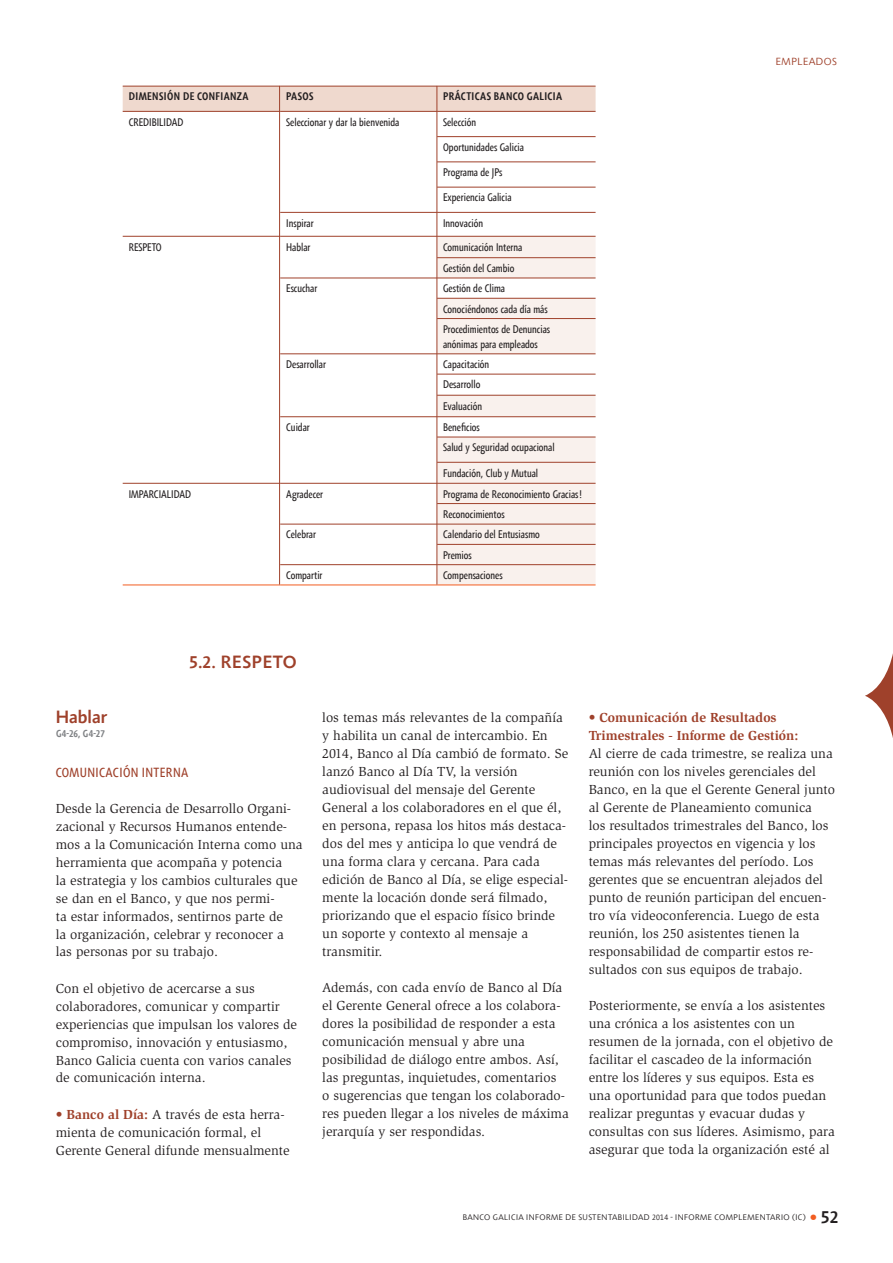
<style>
.page{position:relative;width:893px;height:1263px;background:#fff}
.page>*{position:absolute;margin:0;border:0;box-sizing:border-box;transform-origin:0 0}
.t1{font:500 18px "Agilita Com";color:#9f412b}
.t2{font:13.5px/18px "Slimbach";color:#231f20}
.t3{font:700 13.5px/18px "Slimbach";color:#9f412b}
.t4{font:condensed 13.5px "Agilita Com";color:#9f412b;scale:1.06 1}
.t5{font:condensed 11.25px/20.2px "Agilita Com";color:#231f20}
.t6{font:700 condensed 11.25px "Agilita Com";letter-spacing:.035em;color:#231f20}
.t7{font:700 condensed 10.5px "Agilita Com";letter-spacing:.015em;color:#808285}
.t8{font:300 10.5px "Agilita Com";letter-spacing:.025em;color:#9f412b}
.t9{font:300 8.25px "Agilita Com";letter-spacing:.035em;color:#231f20}
.s1{font-weight:700;color:#9f412b}
.s2{font-size:12px;color:#f25d21}
.s3{font-weight:500;font-size:18px}
</style>
<div class="page">
<svg style="left:865px;top:653px;width:28px;height:85px"></svg>
<div style="left:123px;top:87px;width:473px;height:24px;background:#efd9ce"></div>
<svg style="left:123px;top:213px;width:473px;height:23px"></svg>
<svg style="left:437px;top:237px;width:159px;height:348px;fill:#f9f1ed"></svg>
<hr style="left:123px;top:86px;width:157px;height:1px;background:#9f412b">
<hr style="left:280px;top:86px;width:157px;height:1px;background:#9f412b">
<hr style="left:437px;top:86px;width:159px;height:1px;background:#9f412b">
<hr style="left:123px;top:111px;width:157px;height:1px;background:#9f412b">
<hr style="left:280px;top:111px;width:157px;height:1px;background:#9f412b">
<hr style="left:123px;top:236px;width:157px;height:1px;background:#9f412b">
<hr style="left:280px;top:236px;width:157px;height:1px;background:#9f412b">
<hr style="left:437px;top:236px;width:159px;height:1px;background:#9f412b">
<hr style="left:123px;top:585px;width:157px;height:1px;background:#f25d21">
<hr style="left:280px;top:585px;width:157px;height:1px;background:#f25d21">
<hr style="left:437px;top:585px;width:159px;height:1px;background:#f25d21">
<hr style="left:280px;top:212px;width:157px;height:1px;background:#9f412b">
<hr style="left:437px;top:212px;width:159px;height:1px;background:#9f412b">
<hr style="left:437px;top:111px;width:159px;height:1px;background:#9f412b">
<hr style="left:280px;top:278px;width:157px;height:1px;background:#9f412b">
<hr style="left:437px;top:278px;width:159px;height:1px;background:#9f412b">
<hr style="left:280px;top:354px;width:157px;height:1px;background:#9f412b">
<hr style="left:437px;top:354px;width:159px;height:1px;background:#9f412b">
<hr style="left:437px;top:318px;width:159px;height:1px;background:#9f412b">
<hr style="left:437px;top:298px;width:159px;height:1px;background:#9f412b">
<hr style="left:437px;top:257px;width:159px;height:1px;background:#9f412b">
<hr style="left:437px;top:187px;width:159px;height:1px;background:#9f412b">
<hr style="left:437px;top:162px;width:159px;height:1px;background:#9f412b">
<hr style="left:437px;top:136px;width:159px;height:1px;background:#9f412b">
<hr style="left:280px;top:416px;width:157px;height:1px;background:#9f412b">
<hr style="left:437px;top:395px;width:159px;height:1px;background:#9f412b">
<hr style="left:437px;top:374px;width:159px;height:1px;background:#9f412b">
<hr style="left:437px;top:416px;width:159px;height:1px;background:#9f412b">
<hr style="left:437px;top:437px;width:159px;height:1px;background:#9f412b">
<hr style="left:437px;top:462px;width:159px;height:1px;background:#9f412b">
<hr style="left:437px;top:503px;width:159px;height:1px;background:#9f412b">
<hr style="left:123px;top:483px;width:157px;height:1px;background:#9f412b">
<hr style="left:280px;top:483px;width:157px;height:1px;background:#9f412b">
<hr style="left:437px;top:483px;width:159px;height:1px;background:#9f412b">
<hr style="left:280px;top:524px;width:157px;height:1px;background:#9f412b">
<hr style="left:437px;top:524px;width:159px;height:1px;background:#9f412b">
<hr style="left:437px;top:544px;width:159px;height:1px;background:#9f412b">
<hr style="left:280px;top:564px;width:157px;height:1px;background:#9f412b">
<hr style="left:437px;top:564px;width:159px;height:1px;background:#9f412b">
<hr style="left:279px;top:86px;width:1px;height:498px;background:#9f412b">
<hr style="left:437px;top:86px;width:1px;height:498px;background:#9f412b">
<p class="t6" style="left:129px;top:88px;width:18px">DIMENS</p>
<p class="t6" style="left:164px;top:88px;width:67px">IÓN DE CONFIANZA</p>
<p class="t6" style="left:286px;top:88px;width:7px">PASOS</p>
<p class="t6" style="left:443px;top:88px;width:7px">PRÁC</p>
<p class="t6" style="left:466px;top:88px;width:35px">TICAS BANCO</p>
<p class="t6" style="left:527px;top:88px;width:37px">GALICIA</p>
<p class="t5" style="left:129px;top:112px;width:56px">CREDIBILIDAD</p>
<p class="t5" style="left:286px;top:112px;width:115px">Seleccionar y dar la bienvenida</p>
<p class="t5" style="left:443px;top:112px;width:35px">Selección</p>
<p class="t5" style="left:443px;top:137px;width:82px">Oportunidades Galicia</p>
<p class="t5" style="left:443px;top:162px;width:61px">Programa de JPs</p>
<p class="t5" style="left:443px;top:187px;width:70px">Experiencia Galicia</p>
<p class="t5" style="left:286px;top:213px;width:29px">Inspirar</p>
<p class="t5" style="left:443px;top:213px;width:42px">Innovación</p>
<p class="t5" style="left:129px;top:237px;width:35px">RESPETO</p>
<p class="t5" style="left:286px;top:237px;width:26px">Hablar</p>
<p class="t5" style="left:443px;top:236px;width:81px;line-height:21.5px">Comunicación Interna<br>Gestión del Cambio</p>
<p class="t5" style="left:286px;top:278px;width:33px">Escuchar</p>
<p class="t5" style="left:443px;top:278px;width:109px">Gestión de Clima<br>Conociéndonos cada día más<br>Procedimientos de Denuncias</p>
<p class="t5" style="left:443px;top:334px;width:96px">anónimas para empleados</p>
<p class="t5" style="left:286px;top:354px;width:41px">Desarrollar</p>
<p class="t5" style="left:443px;top:354px;width:48px;line-height:20.7px">Capacitación<br>Desarrollo<br>Evaluación</p>
<p class="t5" style="left:286px;top:417px;width:25px">Cuidar</p>
<p class="t5" style="left:443px;top:417px;width:113px">Beneficios<br>Salud y Seguridad ocupacional</p>
<p class="t5" style="left:443px;top:462px;width:97px">Fundación, Club y Mutual</p>
<p class="t5" style="left:129px;top:483px;width:64px">IMPARCIALIDAD</p>
<p class="t5" style="left:286px;top:483px;width:39px">Agradecer</p>
<p class="t5" style="left:443px;top:483px;width:140px">Programa de Reconocimiento Gracias!<br>Reconocimientos</p>
<p class="t5" style="left:286px;top:524px;width:31px">Celebrar</p>
<p class="t5" style="left:443px;top:524px;width:98px">Calendario del Entusiasmo<br>Premios</p>
<p class="t5" style="left:286px;top:565px;width:38px">Compartir</p>
<p class="t5" style="left:443px;top:565px;width:61px">Compensaciones</p>
<h1 class="t1" style="left:189px;top:649px;width:107px">5.2. RESPETO</h1>
<p class="t8" style="left:776px;top:54px;width:62px">EMPLEADOS</p>
<h1 class="t1" style="left:56px;top:704px;width:53px">Hablar</h1>
<p class="t7" style="left:56px;top:726px;width:51px">G4-26, G4-27</p>
<p class="t4" style="left:56px;top:763px;width:13px">Comunicaci</p>
<p class="t4" style="left:123px;top:763px;width:29px">ón Interna</p>
<p class="t2" style="left:56px;top:799px;width:248px">Desde la Gerencia de Desarrollo Organi&shy;zacional y Recursos Humanos entende&shy;mos a la Comunicación Interna como una herramienta que acompaña y potencia<br>la estrategia y los cambios culturales que se dan en el Banco, y que nos permi-<br>ta estar informados, sentirnos parte de<br>la organización, celebrar y reconocer a las personas por su trabajo.</p>
<p class="t2" style="left:56px;top:979px;width:243px">Con el objetivo de acercarse a sus colaboradores, comunicar y compartir experiencias que impulsan los valores de compromiso, innovación y entusiasmo, Banco Galicia cuenta con varios canales de comunicación interna.</p>
<p class="t2" style="left:56px;top:1105px;width:235px"><span class="s1">• Banco al Día:</span> A través de esta herra&shy;mienta de comunicación formal, el<br>Gerente General difunde mensualmente</p>
<p class="t2" style="left:322px;top:709px;width:248px">los temas más relevantes de la compañía y habilita un canal de intercambio. En 2014, Banco al Día cambió de formato. Se lanzó Banco al Día TV, la versión audiovisual del mensaje del Gerente General a los colaboradores en el que él, en persona, repasa los hitos más destaca&shy;dos del mes y anticipa lo que vendrá de una forma clara y cercana. Para cada edición de Banco al Día, se elige especial&shy;mente la locación donde será filmado, priorizando que el espacio físico brinde un soporte y contexto al mensaje a transmitir.</p>
<p class="t2" style="left:322px;top:979px;width:248px">Además, con cada envío de Banco al Día el Gerente General ofrece a los colabora&shy;dores la posibilidad de responder a esta comunicación mensual y abre una posibilidad de diálogo entre ambos. Así, las preguntas, inquietudes, comentarios<br>o sugerencias que tengan los colaborado&shy;res pueden llegar a los niveles de máxima jerarquía y ser respondidas.</p>
<p class="t3" style="left:589px;top:709px;width:211px">• Comunicación de Resultados<br>Trimestrales - Informe de Gestión:</p>
<p class="t2" style="left:589px;top:745px;width:248px">Al cierre de cada trimestre, se realiza una reunión con los niveles gerenciales del Banco, en la que el Gerente General junto al Gerente de Planeamiento comunica<br>los resultados trimestrales del Banco, los principales proyectos en vigencia y los temas más relevantes del período. Los gerentes que se encuentran alejados del punto de reunión participan del encuen&shy;tro vía videoconferencia. Luego de esta reunión, los 250 asistentes tienen la responsabilidad de compartir estos re&shy;sultados con sus equipos de trabajo.</p>
<p class="t2" style="left:589px;top:997px;width:248px">Posteriormente, se envía a los asistentes una crónica a los asistentes con un resumen de la jornada, con el objetivo de facilitar el cascadeo de la información entre los líderes y sus equipos. Esta es una oportunidad para que todos puedan realizar preguntas y evacuar dudas y consultas con sus líderes. Asimismo, para asegurar que toda la organización esté al</p>
<p class="t9" style="left:463px;top:1211px;width:219px">BANCO GALICIA I NFORME DE SUSTENTABILIDAD 2014 - INFORME</p>
<p class="t9" style="left:715px;top:1211px;width:7px">COM</p>
<p class="t9" style="left:734px;top:1211px;width:11px">PLEMENTARIO</p>
<p class="t9" style="left:792px;top:1211px;width:48px">(IC) <span class="s2">●</span> <span class="s3">52</span></p>
</div>
